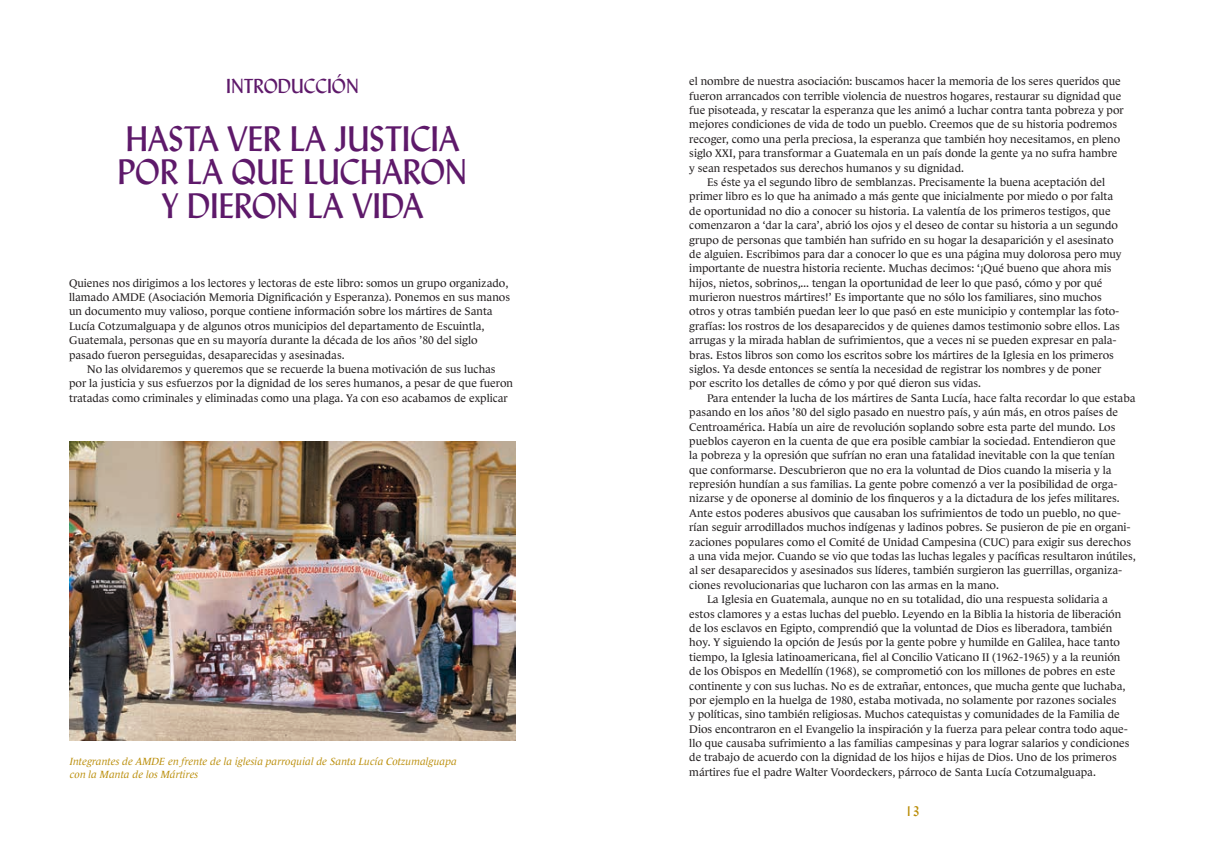
<style>
.page{position:relative;width:1205px;height:851px;background:#fff}
.page>*{position:absolute;margin:0;border:0;box-sizing:border-box;transform-origin:0 0}
.t1{font:35px/33.8px "Lydian BT";color:#5e196a;text-align:center}
.t2{font:20px "Lydian BT";color:#5e196a}
.t3{font:13.75px "Lydian BT";color:#ba8d08}
.t4{font:10.62px/14.4px "Le Monde";color:#231f20}
.t5{font:italic 10px/12.5px "Le Monde";color:#ba8d08}
</style>
<div class="page">
<img style="left:70px;top:441px;width:446px;height:299px">
<h2 class="t2" style="left:226px;top:74px;width:134px">INTRODUCCIÓN</h2>
<h1 class="t1" style="left:118px;top:121px;width:351px">HASTA VER LA JUSTICIA<br>POR LA QUE LUCHARON<br>Y DIERON LA VIDA</h1>
<p class="t4" style="left:69px;top:275px;width:442px">Quienes nos dirigimos a los lectores y lectoras de este libro: somos un grupo organizado, llamado AMDE (Asociación Memoria Dignificación y Esperanza). Ponemos en sus manos un documento muy valioso, porque contiene información sobre los mártires de Santa Lucía Cotzumalguapa y de algunos otros municipios del departamento de Escuintla, Guatemala, personas que en su mayoría durante la década de los años ’80 del siglo pasado fueron perseguidas, desaparecidas y asesinadas.</p>
<p class="t4" style="left:69px;top:362px;width:445px;text-align:center">No las olvidaremos y queremos que se recuerde la buena motivación de sus luchas<br>por la justicia y sus esfuerzos por la dignidad de los seres humanos, a pesar de que fueron tratadas como criminales y eliminadas como una plaga. Ya con eso acabamos de explicar</p>
<p class="t5" style="left:69px;top:755px;width:389px">Integrantes de AMDE en frente de la iglesia parroquial de Santa Lucía Cotzumalguapa con la Manta de los Mártires</p>
<p class="t4" style="left:689px;top:74px;width:433px">el nombre de nuestra asociación: buscamos hacer la memoria de los seres queridos que</p>
<p class="t4" style="left:689px;top:89px;width:433px">fueron arrancados con terrible violencia de nuestros hogares, restaurar su dignidad que</p>
<p class="t4" style="left:689px;top:103px;width:436px">fue pisoteada, y rescatar la esperanza que les animó a luchar contra tanta pobreza y por</p>
<p class="t4" style="left:689px;top:117px;width:429px">mejores condiciones de vida de todo un pueblo. Creemos que de su historia podremos</p>
<p class="t4" style="left:689px;top:132px;width:432px">recoger, como una perla preciosa, la esperanza que también hoy necesitamos, en pleno</p>
<p class="t4" style="left:689px;top:146px;width:430px">siglo XXI, para transformar a Guatemala en un país donde la gente ya no sufra hambre</p>
<p class="t4" style="left:689px;top:160px;width:276px">y sean respetados sus derechos humanos y su dignidad.</p>
<p class="t4" style="left:707px;top:175px;width:399px">Es éste ya el segundo libro de semblanzas. Precisamente la buena aceptación del</p>
<p class="t4" style="left:689px;top:189px;width:425px">primer libro es lo que ha animado a más gente que inicialmente por miedo o por falta</p>
<p class="t4" style="left:689px;top:204px;width:423px">de oportunidad no dio a conocer su historia. La valentía de los primeros testigos, que</p>
<p class="t4" style="left:689px;top:218px;width:430px">comenzaron a ‘dar la cara’, abrió los ojos y el deseo de contar su historia a un segundo</p>
<p class="t4" style="left:689px;top:232px;width:426px">grupo de personas que también han sufrido en su hogar la desaparición y el asesinato</p>
<p class="t4" style="left:689px;top:247px;width:434px">de alguien. Escribimos para dar a conocer lo que es una página muy dolorosa pero muy</p>
<p class="t4" style="left:689px;top:261px;width:424px">importante de nuestra historia reciente. Muchas decimos: ‘¡Qué bueno que ahora mis</p>
<p class="t4" style="left:689px;top:275px;width:415px">hijos, nietos, sobrinos,… tengan la oportunidad de leer lo que pasó, cómo y por qué</p>
<p class="t4" style="left:689px;top:290px;width:414px">murieron nuestros mártires!’ Es importante que no sólo los familiares, sino muchos</p>
<p class="t4" style="left:689px;top:304px;width:431px">otros y otras también puedan leer lo que pasó en este municipio y contemplar las foto-</p>
<p class="t4" style="left:689px;top:319px;width:432px">grafías: los rostros de los desaparecidos y de quienes damos testimonio sobre ellos. Las</p>
<p class="t4" style="left:689px;top:333px;width:429px">arrugas y la mirada hablan de sufrimientos, que a veces ni se pueden expresar en pala-</p>
<p class="t4" style="left:689px;top:347px;width:426px">bras. Estos libros son como los escritos sobre los mártires de la Iglesia en los primeros</p>
<p class="t4" style="left:689px;top:362px;width:414px">siglos. Ya desde entonces se sentía la necesidad de registrar los nombres y de poner</p>
<p class="t4" style="left:689px;top:376px;width:293px">por escrito los detalles de cómo y por qué dieron sus vidas.</p>
<p class="t4" style="left:707px;top:390px;width:430px">Para entender la lucha de los mártires de Santa Lucía, hace falta recordar lo que estaba</p>
<p class="t4" style="left:689px;top:405px;width:430px">pasando en los años ’80 del siglo pasado en nuestro país, y aún más, en otros países de</p>
<p class="t4" style="left:689px;top:419px;width:427px">Centroamérica. Había un aire de revolución soplando sobre esta parte del mundo. Los</p>
<p class="t4" style="left:689px;top:434px;width:428px">pueblos cayeron en la cuenta de que era posible cambiar la sociedad. Entendieron que</p>
<p class="t4" style="left:689px;top:448px;width:427px">la pobreza y la opresión que sufrían no eran una fatalidad inevitable con la que tenían</p>
<p class="t4" style="left:689px;top:462px;width:424px">que conformarse. Descubrieron que no era la voluntad de Dios cuando la miseria y la</p>
<p class="t4" style="left:689px;top:477px;width:430px">represión hundían a sus familias. La gente pobre comenzó a ver la posibilidad de orga-</p>
<p class="t4" style="left:689px;top:491px;width:432px">nizarse y de oponerse al dominio de los finqueros y a la dictadura de los jefes militares.</p>
<p class="t4" style="left:689px;top:505px;width:433px">Ante estos poderes abusivos que causaban los sufrimientos de todo un pueblo, no que-</p>
<p class="t4" style="left:689px;top:520px;width:443px">rían seguir arrodillados muchos indígenas y ladinos pobres. Se pusieron de pie en organi-</p>
<p class="t4" style="left:689px;top:534px;width:443px">zaciones populares como el Comité de Unidad Campesina (CUC) para exigir sus derechos</p>
<p class="t4" style="left:689px;top:549px;width:448px">a una vida mejor. Cuando se vio que todas las luchas legales y pacíficas resultaron inútiles,</p>
<p class="t4" style="left:689px;top:563px;width:435px">al ser desaparecidos y asesinados sus líderes, también surgieron las guerrillas, organiza-</p>
<p class="t4" style="left:689px;top:577px;width:311px">ciones revolucionarias que lucharon con las armas en la mano.</p>
<p class="t4" style="left:707px;top:592px;width:402px">La Iglesia en Guatemala, aunque no en su totalidad, dio una respuesta solidaria a</p>
<p class="t4" style="left:689px;top:606px;width:433px">estos clamores y a estas luchas del pueblo. Leyendo en la Biblia la historia de liberación</p>
<p class="t4" style="left:689px;top:620px;width:424px">de los esclavos en Egipto, comprendió que la voluntad de Dios es liberadora, también</p>
<p class="t4" style="left:689px;top:635px;width:432px">hoy. Y siguiendo la opción de Jesús por la gente pobre y humilde en Galilea, hace tanto</p>
<p class="t4" style="left:689px;top:649px;width:433px">tiempo, la Iglesia latinoamericana, fiel al Concilio Vaticano II (1962-1965) y a la reunión</p>
<p class="t4" style="left:689px;top:664px;width:427px">de los Obispos en Medellín (1968), se comprometió con los millones de pobres en este</p>
<p class="t4" style="left:689px;top:678px;width:437px">continente y con sus luchas. No es de extrañar, entonces, que mucha gente que luchaba,</p>
<p class="t4" style="left:689px;top:692px;width:428px">por ejemplo en la huelga de 1980, estaba motivada, no solamente por razones sociales</p>
<p class="t4" style="left:689px;top:707px;width:432px">y políticas, sino también religiosas. Muchos catequistas y comunidades de la Familia de</p>
<p class="t4" style="left:689px;top:721px;width:440px">Dios encontraron en el Evangelio la inspiración y la fuerza para pelear contra todo aque-</p>
<p class="t4" style="left:689px;top:735px;width:442px">llo que causaba sufrimiento a las familias campesinas y para lograr salarios y condiciones</p>
<p class="t4" style="left:689px;top:750px;width:429px">de trabajo de acuerdo con la dignidad de los hijos e hijas de Dios. Uno de los primeros</p>
<p class="t4" style="left:689px;top:764px;width:408px">mártires fue el padre Walter Voordeckers, párroco de Santa Lucía Cotzumalguapa.</p>
<p class="t3" style="left:905px;top:802px;width:16px">13</p>
</div>
